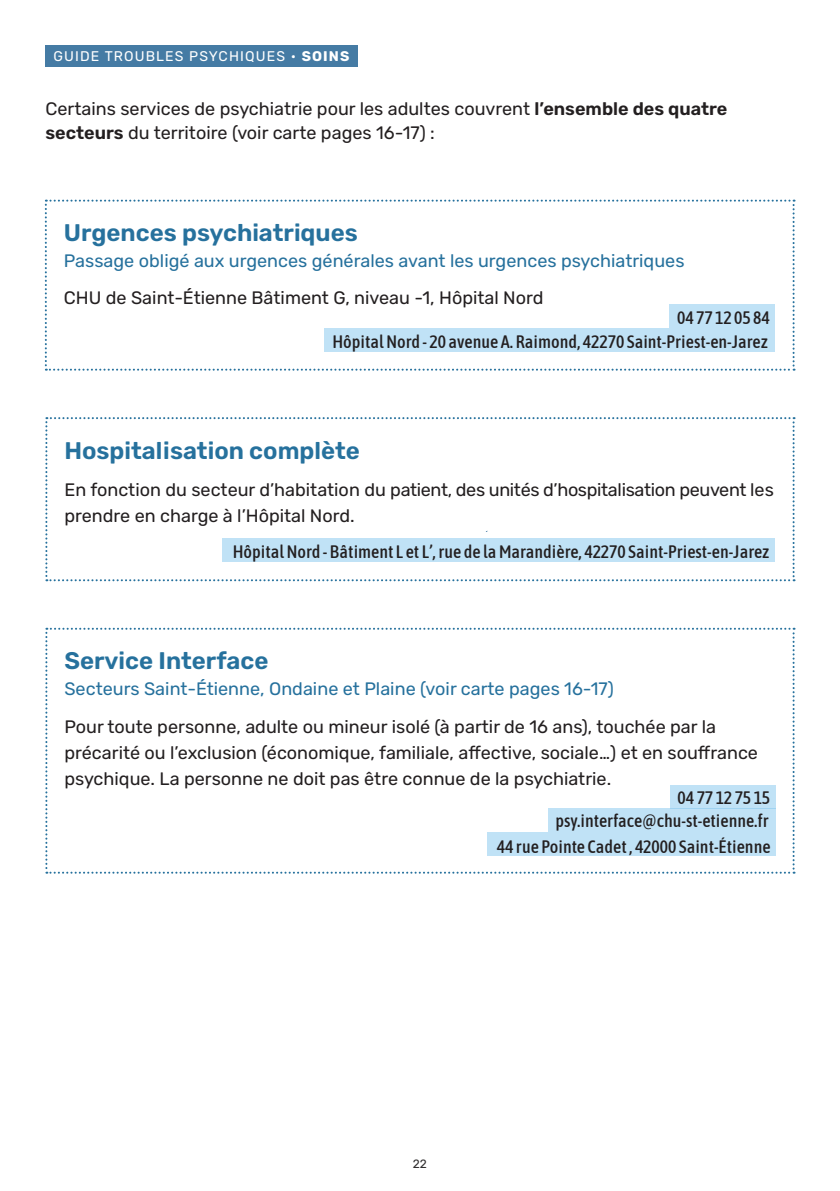
<style>
.page{position:relative;width:840px;height:1191px;background:#fff}
.page>*{position:absolute;margin:0;border:0;box-sizing:border-box;transform-origin:0 0}
.t1{font:600 24px "Rubik";color:#26719d}
.t2{font:18px/26px "Rubik";color:#231f20}
.t3{font:500 18px/26px "Asap Condensed";color:#231f20;text-align:right}
.t4{font:18px "Rubik";color:#26719d}
.t5{font:14px "Rubik";letter-spacing:.08em;color:#fff}
.t6{font:12px "Rubik";color:#312f30}
.s1{font-weight:700}
.s2{font-weight:600}
</style>
<div class="page">
<svg style="left:45px;top:200px;width:749px;height:171px"></svg>
<div style="left:45px;top:45px;width:312px;height:21px;background:#457ba4"></div>
<svg style="left:45px;top:628px;width:749px;height:245px"></svg>
<div style="left:548px;top:808px;width:227px;height:24px;background:#c0e2f6"></div>
<div style="left:669px;top:784px;width:106px;height:24px;background:#c0e2f6"></div>
<div style="left:486px;top:832px;width:289px;height:24px;background:#c0e2f6"></div>
<div style="left:324px;top:328px;width:450px;height:24px;background:#c0e2f6"></div>
<div style="left:668px;top:304px;width:106px;height:24px;background:#c0e2f6"></div>
<svg style="left:45px;top:417px;width:749px;height:164px"></svg>
<p class="t5" style="left:53px;top:48px;width:297px">GUIDE TROUBLES PSYCHIQUES • <span class="s1">SOINS</span></p>
<p class="t2" style="left:45px;top:97px;width:683px;line-height:24px">Certains services de psychiatrie pour les adultes couvrent <span class="s2">l’ensemble des quatre secteurs</span> du territoire (voir carte pages 16-17) :</p>
<h1 class="t1" style="left:64px;top:219px;width:295px">Urgences psychiatriques</h1>
<p class="t4" style="left:64px;top:251px;width:621px">Passage obligé aux urgences générales avant les urgences psychiatriques</p>
<p class="t2" style="left:64px;top:286px;width:481px">CHU de Saint-Étienne Bâtiment G, niveau -1, Hôpital Nord</p>
<p class="t3" style="left:676px;top:304px;width:94px">04 77 12 05 84</p>
<p class="t3" style="left:332px;top:328px;width:437px">Hôpital Nord - 20 avenue A. Raimond, 42270 Saint-Priest-en-Jarez</p>
<h1 class="t1" style="left:64px;top:437px;width:297px">Hospitalisation complète</h1>
<p class="t2" style="left:64px;top:477px;width:710px">En fonction du secteur d’habitation du patient, des unités d’hospitalisation peuvent les prendre en charge à l’Hôpital Nord.</p>
<p class="t3" style="left:232px;top:538px;width:538px">Hôpital Nord - Bâtiment L et L’, rue de la Marandière, 42270 Saint-Priest-en-Jarez</p>
<h1 class="t1" style="left:64px;top:647px;width:205px">Service Interface</h1>
<p class="t4" style="left:64px;top:679px;width:550px">Secteurs Saint-Étienne, Ondaine et Plaine (voir carte pages 16-17)</p>
<p class="t2" style="left:64px;top:714px;width:694px">Pour toute personne, adulte ou mineur isolé (à partir de 16 ans), touchée par la précarité ou l’exclusion (économique, familiale, affective, sociale…) et en souffrance psychique. La personne ne doit pas être connue de la psychiatrie.</p>
<p class="t3" style="left:496px;top:806px;width:275px">psy.interface@chu-st-etienne.fr<br>44 rue Pointe Cadet , 42000 Saint-Étienne</p>
<p class="t3" style="left:677px;top:783px;width:94px">04 77 12 75 15</p>
<p class="t6" style="left:412px;top:1157px;width:16px">22</p>
</div>
